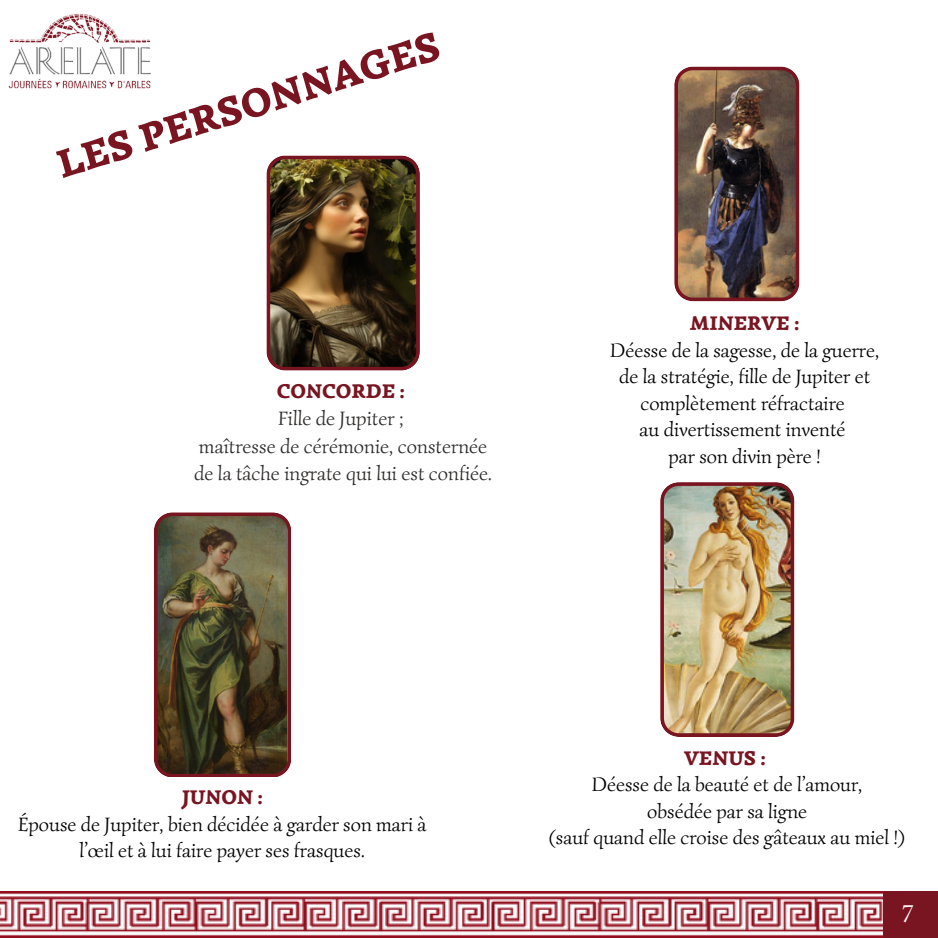
<style>
.page{position:relative;width:938px;height:938px;background:#fff}
.page>*{position:absolute;margin:0;border:0;box-sizing:border-box;transform-origin:0 0}
.t1{font:900 40px "Simonetta";color:#791521}
.t2{font:25px "Simonetta";color:#f4f0f0}
.t3{font:20px/26.5px "Simonetta";color:#000;text-align:center}
.t4{font:20px/27.2px "Simonetta";color:#2e2c2b}
.t5{font:900 20px "Simonetta";color:#791521}
</style>
<div class="page">
<img style="left:8px;top:14px;width:143px;height:75px">
<img style="left:266px;top:155px;width:154px;height:215px">
<img style="left:154px;top:512px;width:137px;height:264px">
<img style="left:674px;top:66px;width:125px;height:235px">
<img style="left:660px;top:482px;width:134px;height:255px">
<div style="left:883px;top:891px;width:55px;height:46px;background:#791521"></div>
<img style="left:0;top:891px;width:883px;height:46px">
<p class="t1" style="left:51px;top:143px;width:401px;rotate:-18deg">LES PERSONNAGES</p>
<p class="t5" style="left:277px;top:379px;width:130px">CONCORDE :</p>
<h1 class="t4" style="left:278px;top:405px;width:127px">Fille de Jupiter ;</h1>
<p class="t4" style="left:194px;top:432px;width:299px">maîtresse de cérémonie, consternée de la tâche ingrate qui lui est confiée.</p>
<p class="t5" style="left:690px;top:311px;width:111px">MINERVE :</p>
<p class="t3" style="left:610px;top:336px;width:270px">Déesse de la sagesse, de la guerre, de la stratégie, fille de Jupiter et complètement réfractaire</p>
<p class="t3" style="left:639px;top:416px;width:207px">au divertissement inventé</p>
<p class="t3" style="left:668px;top:442px;width:154px">par son divin père !</p>
<p class="t5" style="left:182px;top:785px;width:82px">JUNON :</p>
<p class="t3" style="left:18px;top:810px;width:410px">Épouse de Jupiter, bien décidée à garder son mari à l’œil et à lui faire payer ses frasques.</p>
<p class="t5" style="left:684px;top:745px;width:83px">VENUS :</p>
<p class="t3" style="left:592px;top:771px;width:272px">Déesse de la beauté et de l’amour,</p>
<p class="t3" style="left:647px;top:797px;width:162px">obsédée par sa ligne</p>
<p class="t3" style="left:549px;top:824px;width:357px">(sauf quand elle croise des gâteaux au miel !)</p>
<p class="t2" style="left:902px;top:897px;width:12px">7</p>
</div>
